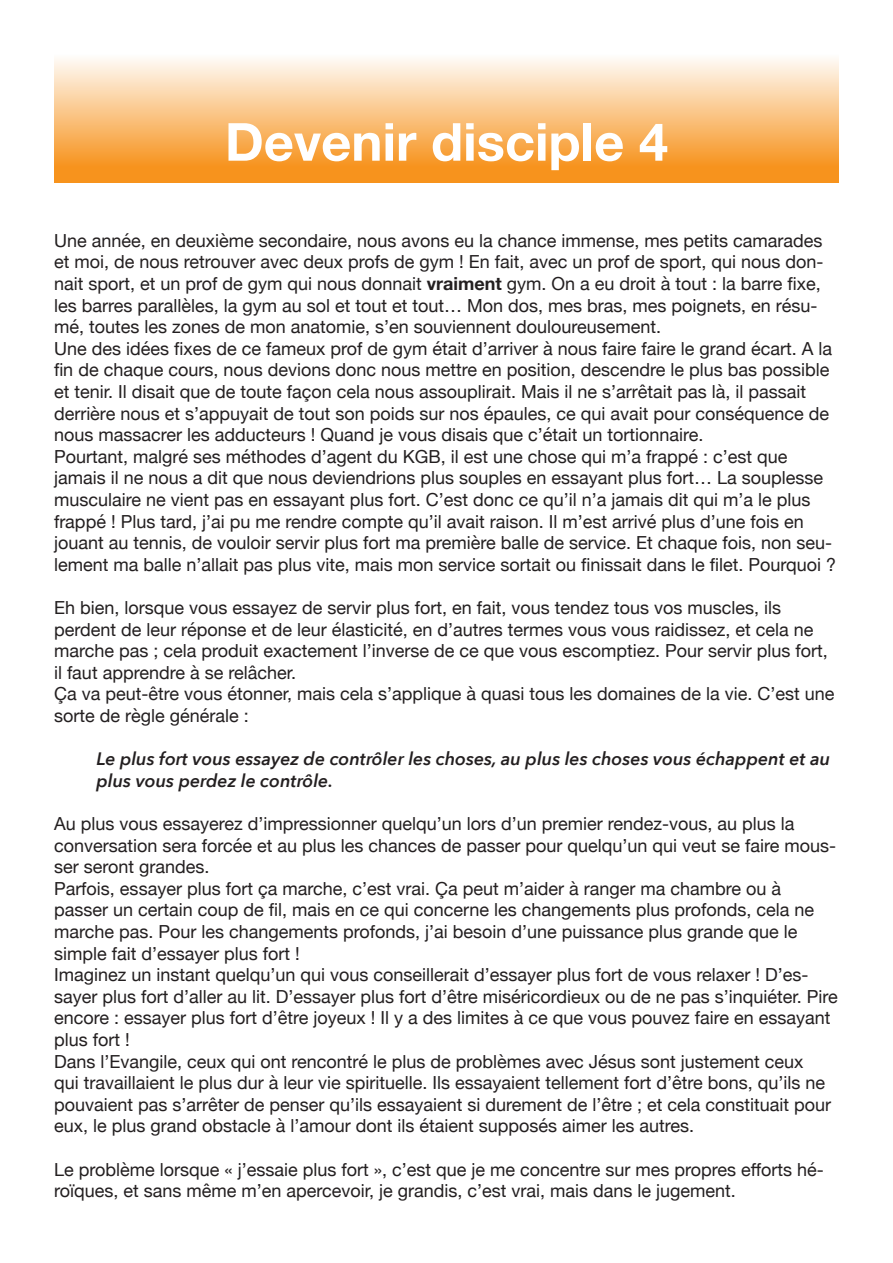
<style>
.page{position:relative;width:893px;height:1263px;background:#fff}
.page>*{position:absolute;margin:0;border:0;box-sizing:border-box;transform-origin:0 0}
.t1{font:700 52.5px "Helvetica Neue";color:#fff}
.t2{font:18px/21.6px "Helvetica Neue";color:#231f20}
.t3{font:italic 600 18px/21.6px "Avenir Next";color:#231f20}
.s1{font-weight:700}
</style>
<div class="page">
<svg style="left:54px;top:59px;width:785px;height:124px"></svg>
<p class="t1" style="left:225px;top:101px;width:445px">Devenir disciple 4</p>
<p class="t2" style="left:54px;top:231px;width:771px">Une année, en deuxième secondaire, nous avons eu la chance immense, mes petits camarades et moi, de nous retrouver avec deux profs de gym ! En fait, avec un prof de sport, qui nous don&shy;nait sport, et un prof de gym qui nous donnait <span class="s1">vraiment</span> gym. On a eu droit à tout : la barre fixe, les barres parallèles, la gym au sol et tout et tout… Mon dos, mes bras, mes poignets, en résu&shy;mé, toutes les zones de mon anatomie, s’en souviennent douloureusement.</p>
<p class="t2" style="left:54px;top:339px;width:780px">Une des idées fixes de ce fameux prof de gym était d’arriver à nous faire faire le grand écart. A la fin de chaque cours, nous devions donc nous mettre en position, descendre le plus bas possible et tenir. Il disait que de toute façon cela nous assouplirait. Mais il ne s’arrêtait pas là, il passait derrière nous et s’appuyait de tout son poids sur nos épaules, ce qui avait pour conséquence de nous massacrer les adducteurs ! Quand je vous disais que c’était un tortionnaire.</p>
<p class="t2" style="left:54px;top:447px;width:784px">Pourtant, malgré ses méthodes d’agent du KGB, il est une chose qui m’a frappé : c’est que jamais il ne nous a dit que nous deviendrions plus souples en essayant plus fort… La souplesse musculaire ne vient pas en essayant plus fort. C’est donc ce qu’il n’a jamais dit qui m’a le plus frappé ! Plus tard, j’ai pu me rendre compte qu’il avait raison. Il m’est arrivé plus d’une fois en jouant au tennis, de vouloir servir plus fort ma première balle de service. Et chaque fois, non seu&shy;lement ma balle n’allait pas plus vite, mais mon service sortait ou finissait dans le filet. Pourquoi ?</p>
<p class="t2" style="left:54px;top:598px;width:775px">Eh bien, lorsque vous essayez de servir plus fort, en fait, vous tendez tous vos muscles, ils perdent de leur réponse et de leur élasticité, en d’autres termes vous vous raidissez, et cela ne marche pas ; cela produit exactement l’inverse de ce que vous escomptiez. Pour servir plus fort, il faut apprendre à se relâcher.</p>
<p class="t2" style="left:54px;top:684px;width:782px">Ça va peut-être vous étonner, mais cela s’applique à quasi tous les domaines de la vie. C’est une sorte de règle générale :</p>
<p class="t3" style="left:97px;top:748px;width:735px">Le plus fort vous essayez de contrôler les choses, au plus les choses vous échappent et au plus vous perdez le contrôle.</p>
<p class="t2" style="left:54px;top:814px;width:784px">Au plus vous essayerez d’impressionner quelqu’un lors d’un premier rendez-vous, au plus la conversation sera forcée et au plus les chances de passer pour quelqu’un qui veut se faire mous&shy;ser seront grandes.</p>
<p class="t2" style="left:54px;top:879px;width:762px">Parfois, essayer plus fort ça marche, c’est vrai. Ça peut m’aider à ranger ma chambre ou à passer un certain coup de fil, mais en ce qui concerne les changements plus profonds, cela ne marche pas. Pour les changements profonds, j’ai besoin d’une puissance plus grande que le simple fait d’essayer plus fort !</p>
<p class="t2" style="left:54px;top:965px;width:785px">Imaginez un instant quelqu’un qui vous conseillerait d’essayer plus fort de vous relaxer ! D’es&shy;sayer plus fort d’aller au lit. D’essayer plus fort d’être miséricordieux ou de ne pas s’inquiéter. Pire encore : essayer plus fort d’être joyeux ! Il y a des limites à ce que vous pouvez faire en essayant plus fort !</p>
<p class="t2" style="left:54px;top:1051px;width:779px">Dans l’Evangile, ceux qui ont rencontré le plus de problèmes avec Jésus sont justement ceux qui travaillaient le plus dur à leur vie spirituelle. Ils essayaient tellement fort d’être bons, qu’ils ne pouvaient pas s’arrêter de penser qu’ils essayaient si durement de l’être ; et cela constituait pour eux, le plus grand obstacle à l’amour dont ils étaient supposés aimer les autres.</p>
<p class="t2" style="left:54px;top:1159px;width:771px">Le problème lorsque « j’essaie plus fort », c’est que je me concentre sur mes propres efforts hé&shy;roïques, et sans même m’en apercevoir, je grandis, c’est vrai, mais dans le jugement.</p>
</div>
